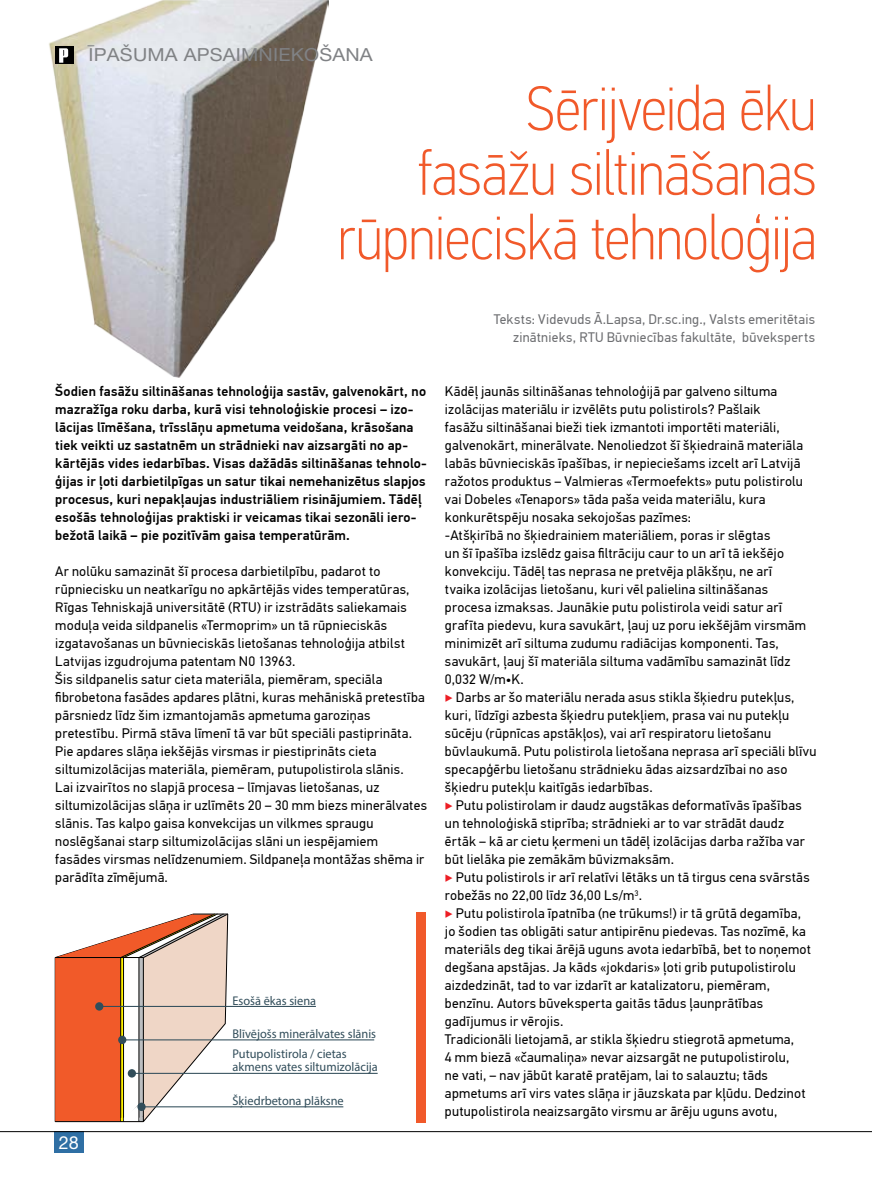
<style>
.page{position:relative;width:872px;height:1191px;background:#fff}
.page>*{position:absolute;margin:0;border:0;box-sizing:border-box;transform-origin:0 0}
.t1{font:100 63px/64.5px "PF Din Text Cond Pro";letter-spacing:-.01em;color:#f1592a;text-align:right}
.t2{font:18px "Helvetica Neue LT Pro";letter-spacing:.01em;color:#808285;scale:1.1 1}
.t3{font:18px "Helvetica Neue LT Pro";color:#fff}
.t4{font:13.8px/18px "PF Din Text Pro";letter-spacing:.02em;color:#000}
.t5{font:500 13.8px/18px "PF Din Text Pro";letter-spacing:.01em;color:#000}
.t6{font:13.8px/18px "PF Din Text Pro";letter-spacing:.02em;color:#6d6e71;text-align:right}
.t7{font:12.6px/20px "Myriad Pro";color:#314d5a}
.s1{font-family:"Source Sans Pro";color:#ed1d24}
</style>
<div class="page">
<div style="left:54px;top:1131px;width:30px;height:21px;background:#2f6fa4"></div>
<hr style="left:0;top:1131px;width:872px;height:1px;background:#000">
<svg style="left:55px;top:913px;width:173px;height:210px"></svg>
<hr style="left:55px;top:1121px;width:88px;height:1px;background:#000">
<hr style="left:55px;top:957px;width:88px;height:1px;background:#000">
<hr style="left:193px;top:913px;width:35px;height:1px;background:#000">
<div style="left:95px;top:1002px;width:8px;height:8px;background:#314d5a;border-radius:50%"></div>
<hr style="left:99px;top:1006px;width:217px;height:1px;background:#314d5a">
<div style="left:118px;top:1035px;width:8px;height:9px;background:#314d5a;border-radius:50%"></div>
<hr style="left:122px;top:1039px;width:252px;height:1px;background:#314d5a">
<div style="left:128px;top:1069px;width:8px;height:8px;background:#314d5a;border-radius:50%"></div>
<hr style="left:132px;top:1072px;width:246px;height:1px;background:#314d5a">
<div style="left:137px;top:1102px;width:9px;height:9px;background:#314d5a;border-radius:50%"></div>
<hr style="left:141px;top:1106px;width:202px;height:1px;background:#314d5a">
<div style="left:416px;top:912px;width:9px;height:211px;background:#f1592a"></div>
<img style="left:49px;top:0;width:280px;height:377px">
<div style="left:55px;top:47px;width:19px;height:17px;background:#000"></div>
<svg style="left:59px;top:48px;width:9px;height:15px"></svg>
<h2 class="t2" style="left:89px;top:44px;width:260px">ĪPAŠUMA APSAIMNIEKOŠANA</h2>
<h1 class="t1" style="left:337px;top:76px;width:481px">Sērijveida ēku<br>fasāžu siltināšanas rūpnieciskā tehnoloģija</h1>
<p class="t5" style="left:55px;top:382px;width:373px">Šodien fasāžu siltināšanas tehnoloģija sastāv, galvenokārt, no mazražīga roku darba, kurā visi tehnoloģiskie procesi – izo&shy;lācijas līmēšana, trīsslāņu apmetuma veidošana, krāsošana tiek veikti uz sastatnēm un strādnieki nav aizsargāti no ap&shy;kārtējās vides iedarbības. Visas dažādās siltināšanas tehnolo&shy;ģijas ir ļoti darbietilpīgas un satur tikai nemehanizētus slapjos procesus, kuri nepakļaujas industriāliem risinājumiem. Tādēļ esošās tehnoloģijas praktiski ir veicamas tikai sezonāli iero&shy;bežotā laikā – pie pozitīvām gaisa temperatūrām.</p>
<p class="t4" style="left:55px;top:562px;width:373px">Ar nolūku samazināt šī procesa darbietilpību, padarot to rūpniecisku un neatkarīgu no apkārtējās vides temperatūras, Rīgas Tehniskajā universitātē (RTU) ir izstrādāts saliekamais moduļa veida sildpanelis «Termoprim» un tā rūpnieciskās izgatavošanas un būvnieciskās lietošanas tehnoloģija atbilst Latvijas izgudrojuma patentam N0 13963.<br>Šis sildpanelis satur cieta materiāla, piemēram, speciāla fibrobetona fasādes apdares plātni, kuras mehāniskā pretestība pārsniedz līdz šim izmantojamās apmetuma garoziņas pretestību. Pirmā stāva līmenī tā var būt speciāli pastiprināta.<br>Pie apdares slāņa iekšējās virsmas ir piestiprināts cieta siltumizolācijas materiāla, piemēram, putupolistirola slānis.<br>Lai izvairītos no slapjā procesa – līmjavas lietošanas, uz siltumizolācijas slāņa ir uzlīmēts 20 – 30 mm biezs minerālvates slānis. Tas kalpo gaisa konvekcijas un vilkmes spraugu noslēgšanai starp siltumizolācijas slāni un iespējamiem fasādes virsmas nelīdzenumiem. Sildpaneļa montāžas shēma ir parādīta zīmējumā.</p>
<h2 class="t3" style="left:59px;top:1131px;width:22px">28</h2>
<p class="t7" style="left:232px;top:990px;width:85px">Esošā ēkas siena</p>
<p class="t7" style="left:232px;top:1023px;width:145px">Blīvējošs minerālvates slānis<br>Putupolistirola / cietas</p>
<p class="t7" style="left:232px;top:1056px;width:147px">akmens vates siltumizolācija</p>
<p class="t7" style="left:232px;top:1090px;width:113px">Šķiedrbetona plāksne</p>
<p class="t6" style="left:494px;top:310px;width:323px">Teksts: Videvuds Ā.Lapsa, Dr.sc.ing., Valsts emeritētais zinātnieks, RTU Būvniecības fakultāte, būveksperts</p>
<p class="t4" style="left:445px;top:382px;width:373px">Kādēļ jaunās siltināšanas tehnoloģijā par galveno siltuma izolācijas materiālu ir izvēlēts putu polistirols? Pašlaik<br>fasāžu siltināšanai bieži tiek izmantoti importēti materiāli, galvenokārt, minerālvate. Nenoliedzot šī šķiedrainā materiāla labās būvnieciskās īpašības, ir nepieciešams izcelt arī Latvijā ražotos produktus – Valmieras «Termoefekts» putu polistirolu vai Dobeles «Tenapors» tāda paša veida materiālu, kura konkurētspēju nosaka sekojošas pazīmes:<br>-Atšķirībā no šķiedrainiem materiāliem, poras ir slēgtas<br>un šī īpašība izslēdz gaisa filtrāciju caur to un arī tā iekšējo konvekciju. Tādēļ tas neprasa ne pretvēja plākšņu, ne arī<br>tvaika izolācijas lietošanu, kuri vēl palielina siltināšanas procesa izmaksas. Jaunākie putu polistirola veidi satur arī grafīta piedevu, kura savukārt, ļauj uz poru iekšējām virsmām minimizēt arī siltuma zudumu radiācijas komponenti. Tas, savukārt, ļauj šī materiāla siltuma vadāmību samazināt līdz 0,032 W/m•K.<br><span class="s1">▶</span> Darbs ar šo materiālu nerada asus stikla šķiedru putekļus, kuri, līdzīgi azbesta šķiedru putekļiem, prasa vai nu putekļu sūcēju (rūpnīcas apstākļos), vai arī respiratoru lietošanu būvlaukumā. Putu polistirola lietošana neprasa arī speciāli blīvu specapģērbu lietošanu strādnieku ādas aizsardzībai no aso šķiedru putekļu kaitīgās iedarbības.<br><span class="s1">▶</span> Putu polistirolam ir daudz augstākas deformatīvās īpašības un tehnoloģiskā stiprība; strādnieki ar to var strādāt daudz ērtāk – kā ar cietu ķermeni un tādēļ izolācijas darba ražība var būt lielāka pie zemākām būvizmaksām.<br><span class="s1">▶</span> Putu polistirols ir arī relatīvi lētāks un tā tirgus cena svārstās robežās no 22,00 līdz 36,00 Ls/m<sup>3</sup>.<br><span class="s1">▶</span> Putu polistirola īpatnība (ne trūkums!) ir tā grūtā degamība,<br>jo šodien tas obligāti satur antipirēnu piedevas. Tas nozīmē, ka materiāls deg tikai ārējā uguns avota iedarbībā, bet to noņemot degšana apstājas. Ja kāds «jokdaris» ļoti grib putupolistirolu aizdedzināt, tad to var izdarīt ar katalizatoru, piemēram, benzīnu. Autors būveksperta gaitās tādus ļaunprātības gadījumus ir vērojis.<br>Tradicionāli lietojamā, ar stikla šķiedru stiegrotā apmetuma,<br>4 mm biezā «čaumaliņa» nevar aizsargāt ne putupolistirolu,<br>ne vati, – nav jābūt karatē pratējam, lai to salauztu; tāds apmetums arī virs vates slāņa ir jāuzskata par kļūdu. Dedzinot putupolistirola neaizsargāto virsmu ar ārēju uguns avotu,</p>
</div>
